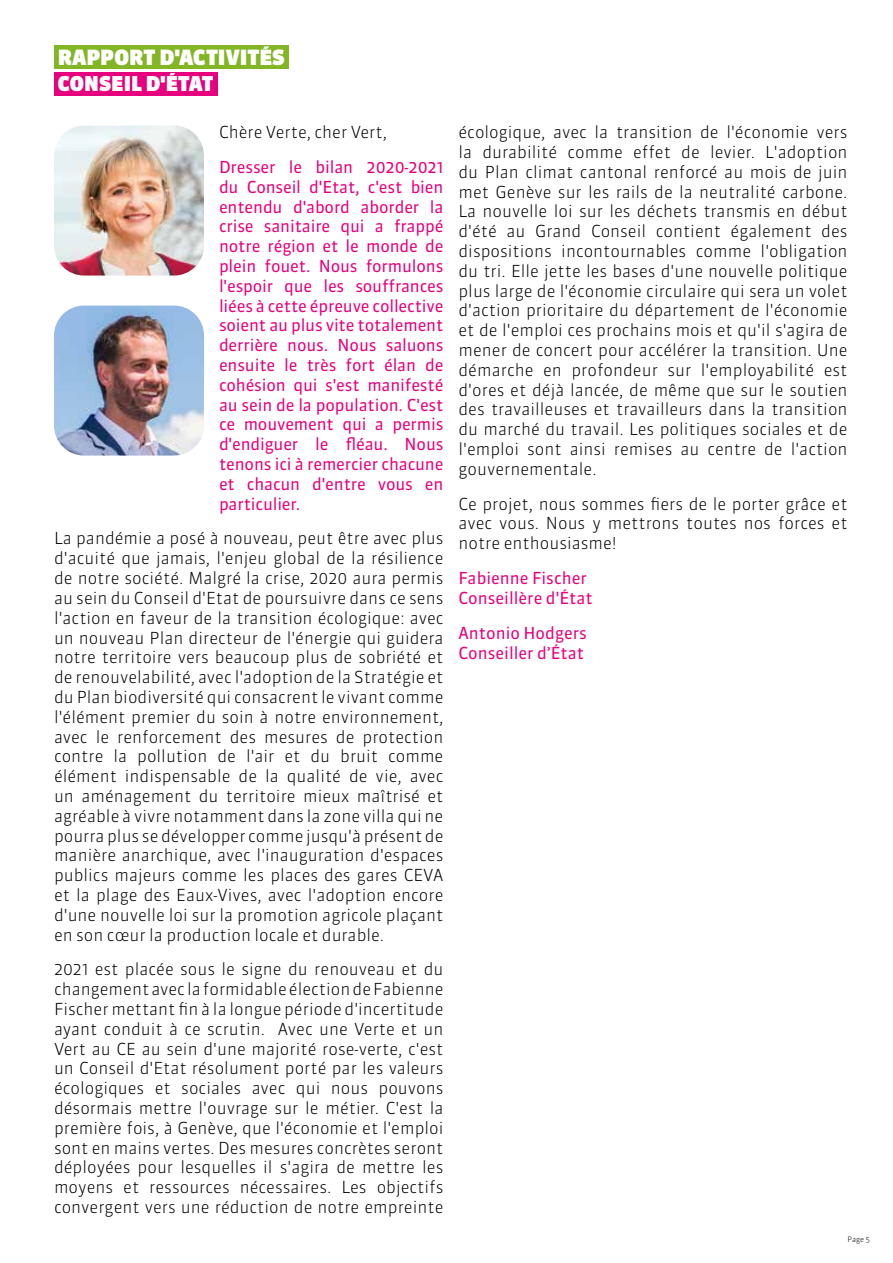
<style>
.page{position:relative;width:893px;height:1263px;background:#fff}
.page>*{position:absolute;margin:0;border:0;box-sizing:border-box;transform-origin:0 0}
.t1{font:900 21px "Sanuk OT";color:#fff}
.t2{font:900 20.4px "Sanuk OT";color:#fff}
.t3{font:300 16.5px/19.8px "Sanuk OT";color:#000;text-align:justify}
.t4{font:16.5px/19.8px "Sanuk OT";color:#e6007d}
.t5{font:300 7.5px "Sanuk OT";color:#000}
</style>
<div class="page">
<img style="left:54px;top:126px;width:150px;height:150px">
<img style="left:54px;top:306px;width:150px;height:150px">
<div style="left:54px;top:72px;width:163px;height:24px;background:#e6007d"></div>
<div style="left:54px;top:45px;width:235px;height:24px;background:#82b624"></div>
<p class="t1" style="left:58px;top:44px;width:229px">RAPPORT D'ACTIVITÉS</p>
<p class="t2" style="left:58px;top:71px;width:157px">CONSEIL D'ÉTAT</p>
<p class="t3" style="left:219px;top:122px;width:170px">Chère Verte, cher Vert,</p>
<p class="t4" style="left:219px;top:157px;width:226px;text-align:justify">Dresser le bilan 2020-2021 du Conseil d'Etat, c'est bien entendu d'abord aborder la crise sanitaire qui a frappé notre région et le monde de plein fouet. Nous formulons l'espoir que les souffrances liées à cette épreuve collective soient au plus vite totalement derrière nous. Nous saluons ensuite le très fort élan de cohésion qui s'est manifesté au sein de la population. C'est ce mouvement qui a permis d'endiguer le fléau. Nous tenons ici à remercier chacune et chacun d'entre vous en particulier.</p>
<p class="t3" style="left:54px;top:529px;width:391px">La pandémie a posé à nouveau, peut être avec plus d'acuité que jamais, l'enjeu global de la résilience de notre société. Malgré la crise, 2020 aura permis au sein du Conseil d'Etat de poursuivre dans ce sens l'action en faveur de la transition écologique: avec un nouveau Plan directeur de l'énergie qui guidera notre territoire vers beaucoup plus de sobriété et de renouvelabilité, avec l'adoption de la Stratégie et du Plan biodiversité qui consacrent le vivant comme l'élément premier du soin à notre environnement, avec le renforcement des mesures de protection contre la pollution de l'air et du bruit comme élément indispensable de la qualité de vie, avec un aménagement du territoire mieux maîtrisé et agréable à vivre notamment dans la zone villa qui ne pourra plus se développer comme jusqu'à présent de manière anarchique, avec l'inauguration d'espaces publics majeurs comme les places des gares CEVA et la plage des Eaux-Vives, avec l'adoption encore d'une nouvelle loi sur la promotion agricole plaçant en son cœur la production locale et durable.</p>
<p class="t3" style="left:54px;top:959px;width:391px">2021 est placée sous le signe du renouveau et du changement avec la formidable élection de Fabienne Fischer mettant fin à la longue période d'incertitude ayant conduit à ce scrutin. Avec une Verte et un Vert au CE au sein d'une majorité rose-verte, c'est un Conseil d'Etat résolument porté par les valeurs écologiques et sociales avec qui nous pouvons désormais mettre l'ouvrage sur le métier. C'est la première fois, à Genève, que l'économie et l'emploi sont en mains vertes. Des mesures concrètes seront déployées pour lesquelles il s'agira de mettre les moyens et ressources nécessaires. Les objectifs convergent vers une réduction de notre empreinte</p>
<p class="t3" style="left:458px;top:122px;width:391px">écologique, avec la transition de l'économie vers la durabilité comme effet de levier. L'adoption du Plan climat cantonal renforcé au mois de juin met Genève sur les rails de la neutralité carbone.<br>La nouvelle loi sur les déchets transmis en début d'été au Grand Conseil contient également des dispositions incontournables comme l'obligation du tri. Elle jette les bases d'une nouvelle politique plus large de l'économie circulaire qui sera un volet d'action prioritaire du département de l'économie et de l'emploi ces prochains mois et qu'il s'agira de mener de concert pour accélérer la transition. Une démarche en profondeur sur l'employabilité est d'ores et déjà lancée, de même que sur le soutien des travailleuses et travailleurs dans la transition du marché du travail. Les politiques sociales et de l'emploi sont ainsi remises au centre de l'action gouvernementale.</p>
<p class="t3" style="left:458px;top:494px;width:391px">Ce projet, nous sommes fiers de le porter grâce et avec vous. Nous y mettrons toutes nos forces et notre enthousiasme!</p>
<p class="t4" style="left:458px;top:568px;width:136px">Fabienne Fischer<br>Conseillère d'État</p>
<p class="t4" style="left:458px;top:623px;width:130px">Antonio Hodgers<br>Conseiller d’État</p>
<p class="t5" style="left:848px;top:1234px;width:24px">Page 5</p>
</div>
